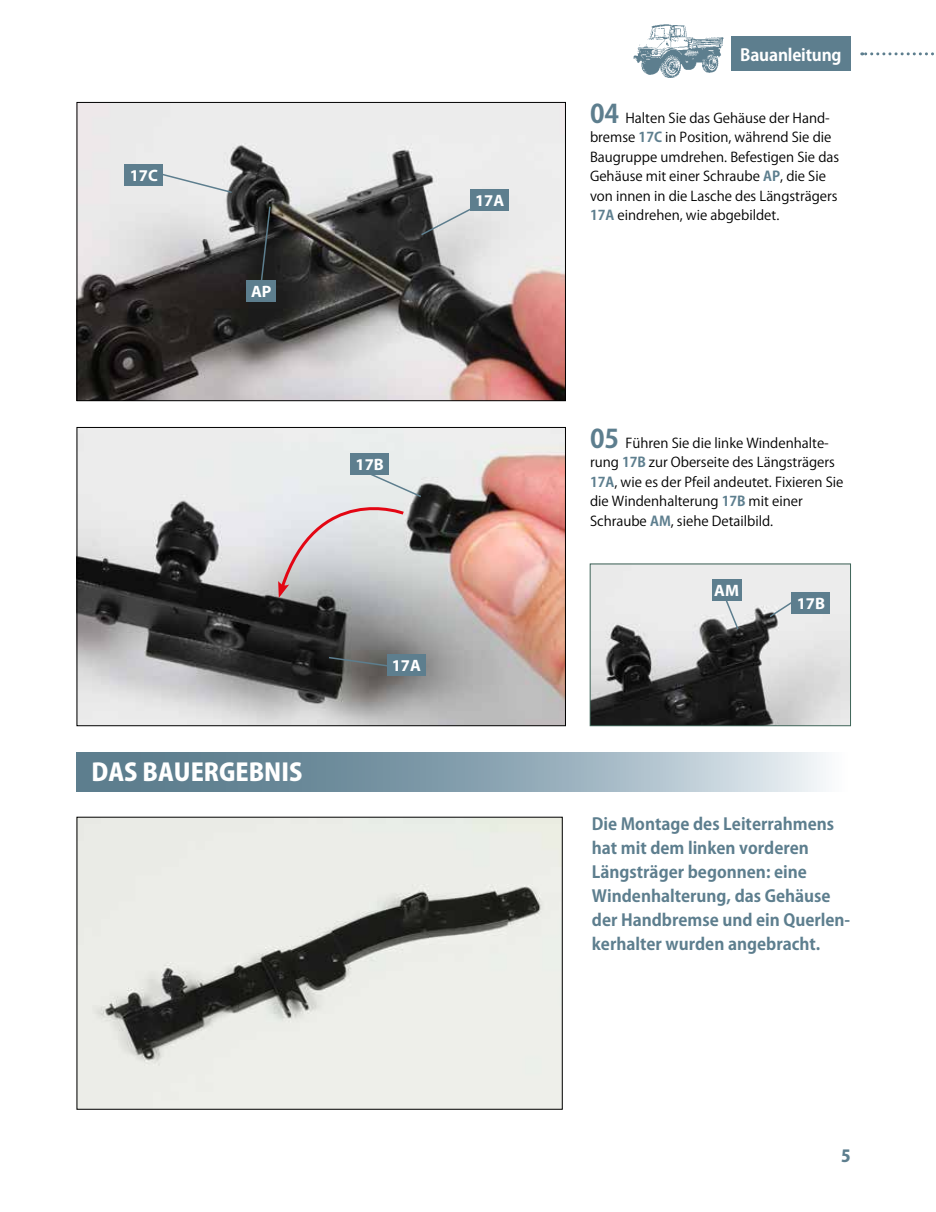
<style>
.page{position:relative;width:936px;height:1212px;background:#fff}
.page>*{position:absolute;margin:0;border:0;box-sizing:border-box;transform-origin:0 0}
.t1{font:800 24px "Koz Go Pro";color:#fff}
.t2{font:700 16.5px/24px "Koz Go Pro";color:#5d7e8e}
.t3{font:700 16.5px "Myriad Pro";color:#fff}
.t4{font:700 16.5px "Koz Go Pro";letter-spacing:-.01em;color:#fff}
.t5{font:800 16.5px "Koz Go Pro";color:#5d7e8e}
.t6{font:13.5px/19.5px "Koz Go Pro";color:#000}
.s1{font-weight:700;font-size:25.5px;color:#5d7e8e}
.s2{font-weight:700;color:#5d7e8e}
</style>
<div class="page">
<svg style="left:861px;top:52px;width:73px;height:3px"></svg>
<img style="left:633px;top:24px;width:91px;height:54px">
<div style="left:731px;top:37px;width:119px;height:34px;background:#5d7e8e"></div>
<img style="left:79px;top:819px;width:481px;height:288px">
<svg style="left:77px;top:752px;width:749px;height:39px;background:#8da5b2"></svg>
<img style="left:79px;top:104px;width:485px;height:295px">
<div style="left:77px;top:102px;width:489px;height:299px;border:1px solid #000"></div>
<img style="left:79px;top:429px;width:485px;height:295px">
<div style="left:77px;top:427px;width:489px;height:299px;border:1px solid #000"></div>
<svg style="left:259px;top:205px;width:12px;height:75px"></svg>
<div style="left:246px;top:280px;width:30px;height:21px;background:#5d7e8e"></div>
<svg style="left:327px;top:656px;width:60px;height:12px"></svg>
<div style="left:387px;top:655px;width:38px;height:21px;background:#5d7e8e"></div>
<svg style="left:152px;top:170px;width:81px;height:24px;background:#dee0e1"></svg>
<div style="left:125px;top:164px;width:38px;height:21px;background:#5d7e8e"></div>
<img style="left:591px;top:566px;width:257px;height:158px">
<div style="left:589px;top:564px;width:261px;height:162px;border:1px solid #3f6559"></div>
<svg style="left:419px;top:201px;width:65px;height:36px;background:#bcbdbe"></svg>
<div style="left:470px;top:189px;width:39px;height:21px;background:#5d7e8e"></div>
<svg style="left:278px;top:470px;width:145px;height:128px;background:#d0cdce"></svg>
<div style="left:350px;top:453px;width:39px;height:21px;background:#5d7e8e"></div>
<svg style="left:768px;top:599px;width:27px;height:20px"></svg>
<div style="left:791px;top:592px;width:39px;height:21px;background:#5d7e8e"></div>
<svg style="left:723px;top:600px;width:16px;height:31px"></svg>
<div style="left:711px;top:579px;width:30px;height:21px;background:#5d7e8e"></div>
<p class="t3" style="left:130px;top:165px;width:30px">17C</p>
<p class="t3" style="left:251px;top:280px;width:22px">AP</p>
<p class="t3" style="left:355px;top:454px;width:30px">17B</p>
<p class="t3" style="left:475px;top:189px;width:31px">17A</p>
<h1 class="t1" style="left:91px;top:756px;width:212px">DAS BAUERGEBNIS</h1>
<p class="t3" style="left:391px;top:655px;width:31px">17A</p>
<p class="t4" style="left:740px;top:44px;width:103px">Bauanleitung</p>
<p class="t6" style="left:590px;top:108px;width:251px"><span class="s1">04</span> Halten Sie das Gehäuse der Hand&shy;bremse <span class="s2">17C</span> in Position, während Sie die Baugruppe umdrehen. Befestigen Sie das Gehäuse mit einer Schraube <span class="s2">AP</span>, die Sie von innen in die Lasche des Längsträgers <span class="s2">17A</span> eindrehen, wie abgebildet.</p>
<p class="t6" style="left:590px;top:433px;width:255px"><span class="s1">05</span> Führen Sie die linke Windenhalte&shy;rung <span class="s2">17B</span> zur Oberseite des Längsträgers <span class="s2">17A</span>, wie es der Pfeil andeutet. Fixieren Sie die Windenhalterung <span class="s2">17B</span> mit einer Schraube <span class="s2">AM</span>, siehe Detailbild.</p>
<p class="t3" style="left:714px;top:579px;width:26px">AM</p>
<p class="t3" style="left:796px;top:592px;width:30px">17B</p>
<p class="t2" style="left:592px;top:813px;width:260px">Die Montage des Leiterrahmens hat mit dem linken vorderen<br>Längsträger begonnen: eine<br>Windenhalterung, das Gehäuse der Handbremse und ein Querlen&shy;kerhalter wurden angebracht.</p>
<p class="t5" style="left:841px;top:1145px;width:11px">5</p>
</div>
